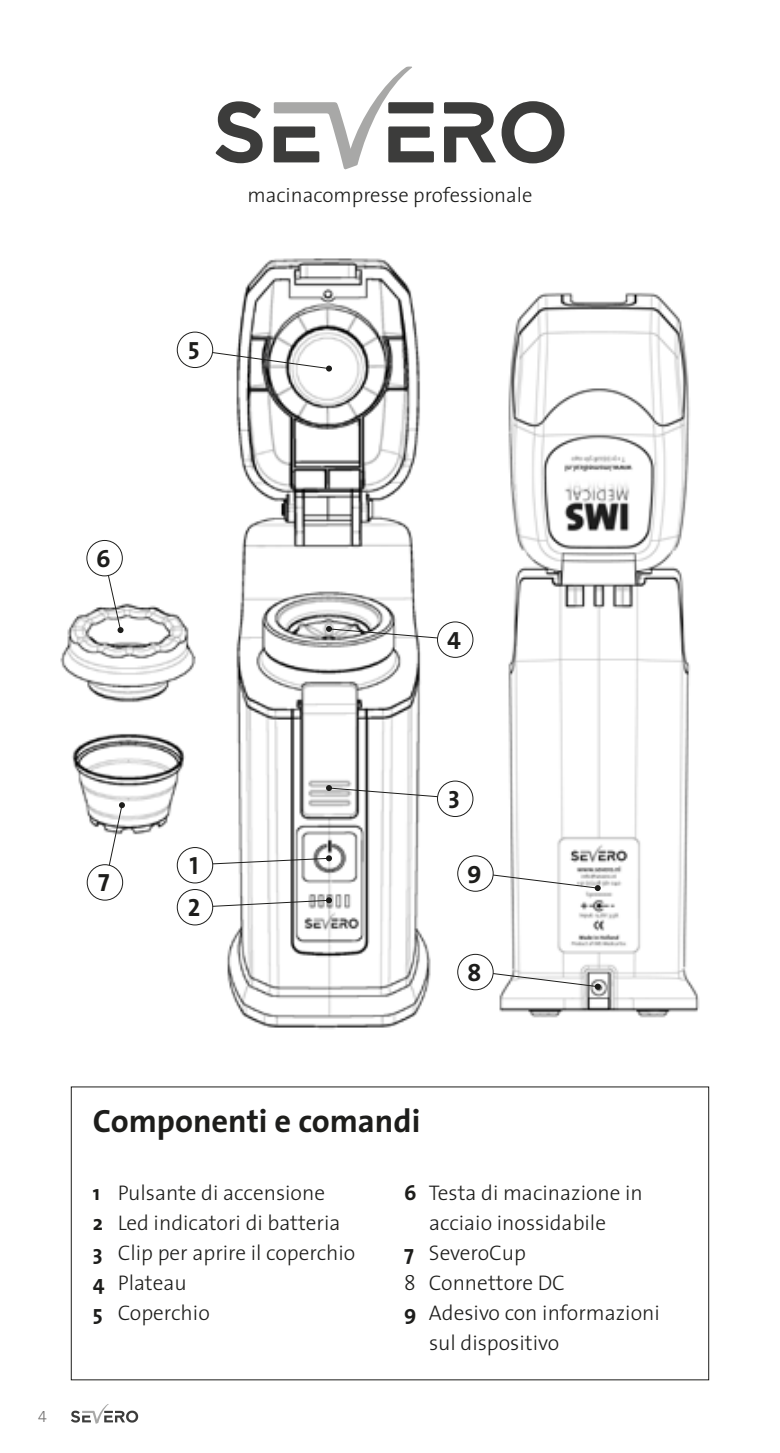
<style>
.page{position:relative;width:780px;height:1453px;background:#fff}
.page>*{position:absolute;margin:0;border:0;box-sizing:border-box;transform-origin:0 0}
.TK{font:700 32.5px "The Sans";color:#1d1d1b}
.Body{font:25px "The Sans Bold Caps";color:#1d1d1b}
.Body_opsomming_genum{font:300 21.25px/30px "The Sans";color:#1d1d1b;text-align:center}
.Body-2{font:300 20.5px "The Sans";color:#1d1d1b}
.Body-3{font:16.25px "The Sans Light Caps";color:#706f6f}
.s1{font-weight:700}
</style>
<div class="page">
<svg style="left:71px;top:1404px;width:67px;height:20px"></svg>
<img style="left:227px;top:258px;width:234px;height:771px">
<img style="left:469px;top:292px;width:231px;height:726px">
<svg style="left:444px;top:101px;width:120px;height:62px"></svg>
<svg style="left:215px;top:101px;width:47px;height:62px"></svg>
<svg style="left:274px;top:67px;width:160px;height:102px"></svg>
<img style="left:71px;top:733px;width:114px;height:102px">
<img style="left:60px;top:603px;width:136px;height:100px">
<svg style="left:210px;top:855px;width:122px;height:10px"></svg>
<div style="left:177px;top:847px;width:36px;height:36px;background:#fff;border-radius:50%"></div>
<div style="left:177px;top:847px;width:36px;height:36px;border:1px solid #1d1d1b;border-radius:50%"></div>
<svg style="left:199px;top:349px;width:133px;height:23px"></svg>
<div style="left:177px;top:332px;width:36px;height:35px;background:#fff;border-radius:50%"></div>
<div style="left:177px;top:332px;width:36px;height:36px;border:1px solid #1d1d1b;border-radius:50%"></div>
<svg style="left:104px;top:562px;width:19px;height:71px"></svg>
<div style="left:87px;top:540px;width:35px;height:36px;background:#fff;border-radius:50%"></div>
<div style="left:86px;top:540px;width:37px;height:36px;border:1px solid #1d1d1b;border-radius:50%"></div>
<svg style="left:104px;top:802px;width:21px;height:83px"></svg>
<div style="left:87px;top:865px;width:36px;height:35px;background:#fff;border-radius:50%"></div>
<div style="left:87px;top:864px;width:36px;height:36px;border:1px solid #1d1d1b;border-radius:50%"></div>
<svg style="left:326px;top:785px;width:117px;height:14px"></svg>
<div style="left:437px;top:781px;width:36px;height:35px;background:#fff;border-radius:50%"></div>
<div style="left:437px;top:781px;width:36px;height:36px;border:1px solid #1d1d1b;border-radius:50%"></div>
<svg style="left:482px;top:970px;width:118px;height:19px"></svg>
<div style="left:457px;top:954px;width:36px;height:36px;background:#fff;border-radius:50%"></div>
<div style="left:457px;top:954px;width:36px;height:36px;border:1px solid #1d1d1b;border-radius:50%"></div>
<svg style="left:479px;top:872px;width:121px;height:19px"></svg>
<div style="left:457px;top:856px;width:36px;height:35px;background:#fff;border-radius:50%"></div>
<div style="left:457px;top:855px;width:36px;height:36px;border:1px solid #1d1d1b;border-radius:50%"></div>
<svg style="left:326px;top:626px;width:117px;height:14px"></svg>
<div style="left:437px;top:622px;width:36px;height:35px;background:#fff;border-radius:50%"></div>
<div style="left:437px;top:621px;width:36px;height:37px;border:1px solid #1d1d1b;border-radius:50%"></div>
<svg style="left:210px;top:897px;width:122px;height:11px"></svg>
<div style="left:177px;top:889px;width:36px;height:36px;background:#fff;border-radius:50%"></div>
<div style="left:177px;top:889px;width:36px;height:36px;border:1px solid #1d1d1b;border-radius:50%"></div>
<p class="Body-2" style="left:247px;top:178px;width:286px">macinacompresse professionale</p>
<p class="Body" style="left:188px;top:329px;width:13px">5</p>
<p class="Body" style="left:96px;top:538px;width:16px">6</p>
<p class="Body" style="left:447px;top:619px;width:15px">4</p>
<p class="Body" style="left:98px;top:862px;width:13px">7</p>
<p class="Body" style="left:189px;top:845px;width:10px">1</p>
<p class="Body" style="left:188px;top:887px;width:14px">2</p>
<p class="Body" style="left:448px;top:778px;width:13px">3</p>
<p class="Body" style="left:467px;top:853px;width:16px">9</p>
<p class="Body" style="left:467px;top:952px;width:15px">8</p>
<p class="Body-3" style="left:38px;top:1403px;width:10px">4</p>
<p class="TK" style="left:93px;top:1094px;width:329px">Componenti e comandi</p>
<p class="Body_opsomming_genum" style="left:93px;top:1177px;width:234px"><span class="s1">1</span> Pulsante di accensione</p>
<p class="Body_opsomming_genum" style="left:93px;top:1207px;width:249px"><span class="s1">2</span> Led indicatori di batteria</p>
<p class="Body_opsomming_genum" style="left:93px;top:1237px;width:264px"><span class="s1">3</span> Clip per aprire il coperchio</p>
<p class="Body_opsomming_genum" style="left:93px;top:1267px;width:95px"><span class="s1">4</span> Plateau</p>
<p class="Body_opsomming_genum" style="left:93px;top:1297px;width:118px"><span class="s1">5</span> Coperchio</p>
<p class="Body_opsomming_genum" style="left:404px;top:1177px;width:240px"><span class="s1">6</span> Testa di macinazione in acciaio inossidabile</p>
<p class="Body_opsomming_genum" style="left:404px;top:1237px;width:123px"><span class="s1">7</span> SeveroCup</p>
<p class="Body_opsomming_genum" style="left:404px;top:1267px;width:162px">8 Connettore DC</p>
<p class="Body_opsomming_genum" style="left:429px;top:1297px;width:232px;text-align:left;text-indent:-25px"><span class="s1">9</span> Adesivo con informazioni sul dispositivo</p>
</div>
